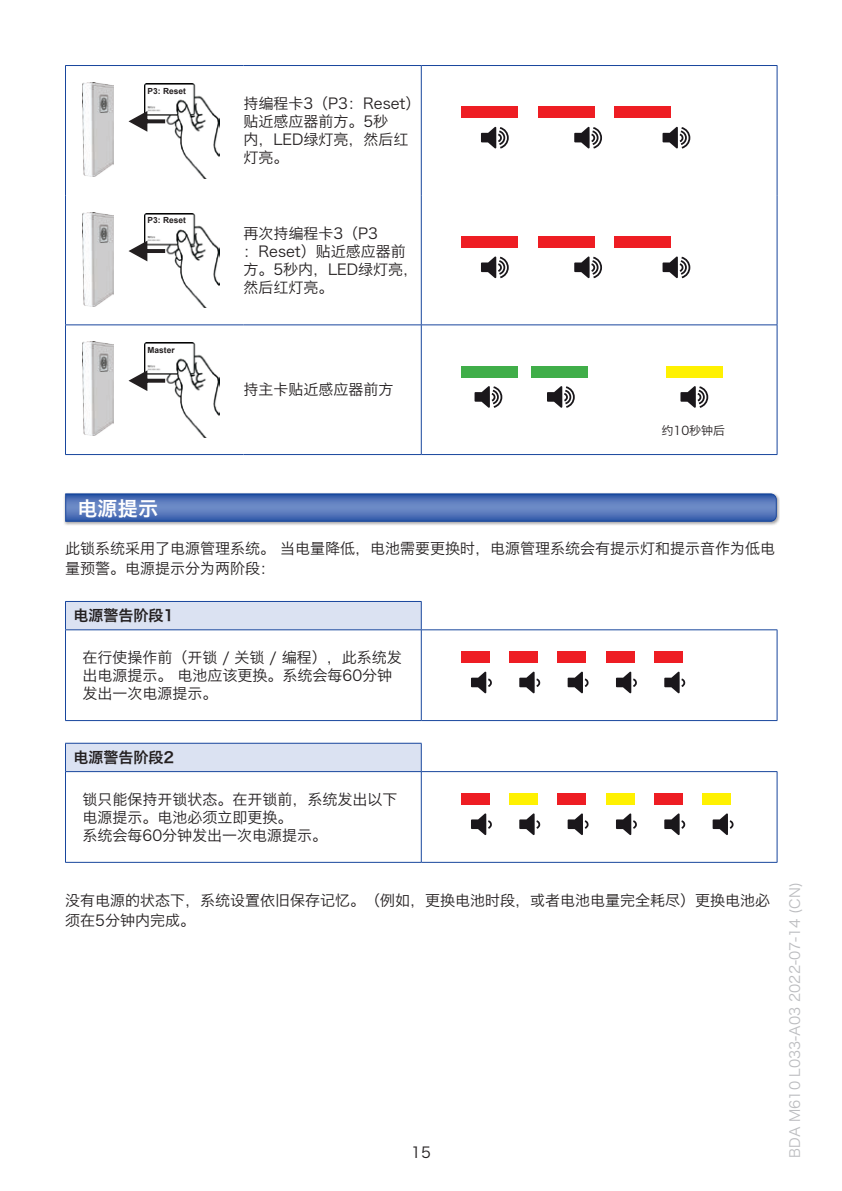
<style>
.page{position:relative;width:842px;height:1191px;background:#fff}
.page>*{position:absolute;margin:0;border:0;box-sizing:border-box;transform-origin:0 0}
.t1{font:20px "Hiragino Sans GB W6";color:#fff}
.t2{font:15px/18px "Hiragino Sans GB W3";color:#231f20}
.t3{font:15px "Hiragino Sans GB W6";color:#231f20}
.t4{font:14px "Hiragino Sans GB W3";color:#bcbdc0}
.t5{font:12px "Hiragino Sans GB W3";color:#231f20}
.t6{font:700 8.4px "Arial";color:#231f20}
</style>
<div class="page">
<svg style="left:66px;top:66px;width:355px;height:388px"></svg>
<svg style="left:422px;top:66px;width:355px;height:388px"></svg>
<hr style="left:65px;top:65px;width:178px;height:1px;background:#18469d">
<hr style="left:65px;top:66px;width:1px;height:129px;background:#18469d">
<hr style="left:243px;top:65px;width:178px;height:1px;background:#18469d">
<hr style="left:421px;top:65px;width:356px;height:1px;background:#18469d">
<hr style="left:421px;top:66px;width:1px;height:129px;background:#18469d">
<hr style="left:777px;top:66px;width:1px;height:129px;background:#18469d">
<hr style="left:65px;top:195px;width:1px;height:129px;background:#18469d">
<hr style="left:421px;top:195px;width:1px;height:129px;background:#18469d">
<hr style="left:777px;top:195px;width:1px;height:129px;background:#18469d">
<hr style="left:65px;top:324px;width:178px;height:1px;background:#18469d">
<hr style="left:65px;top:325px;width:1px;height:129px;background:#18469d">
<hr style="left:243px;top:324px;width:178px;height:1px;background:#18469d">
<hr style="left:421px;top:324px;width:356px;height:1px;background:#18469d">
<hr style="left:421px;top:325px;width:1px;height:129px;background:#18469d">
<hr style="left:777px;top:325px;width:1px;height:129px;background:#18469d">
<hr style="left:65px;top:454px;width:178px;height:1px;background:#18469d">
<hr style="left:243px;top:454px;width:178px;height:1px;background:#18469d">
<hr style="left:421px;top:454px;width:356px;height:1px;background:#18469d">
<img style="left:144px;top:83px;width:75px;height:95px">
<img style="left:83px;top:83px;width:31px;height:93px">
<svg style="left:129px;top:111px;width:36px;height:21px"></svg>
<div style="left:148px;top:86px;width:43px;height:11px;background:#fff"></div>
<div style="left:461px;top:107px;width:57px;height:11px;background:#ee1d23"></div>
<div style="left:538px;top:107px;width:56px;height:11px;background:#ee1d23"></div>
<div style="left:614px;top:107px;width:57px;height:11px;background:#ee1d23"></div>
<svg style="left:481px;top:127px;width:28px;height:22px"></svg>
<svg style="left:574px;top:127px;width:28px;height:22px"></svg>
<svg style="left:662px;top:127px;width:28px;height:22px"></svg>
<img style="left:144px;top:213px;width:75px;height:95px">
<img style="left:83px;top:212px;width:31px;height:94px">
<svg style="left:129px;top:241px;width:36px;height:20px"></svg>
<div style="left:148px;top:216px;width:43px;height:11px;background:#fff"></div>
<div style="left:461px;top:236px;width:57px;height:12px;background:#ee1d23"></div>
<div style="left:538px;top:236px;width:56px;height:12px;background:#ee1d23"></div>
<div style="left:614px;top:236px;width:57px;height:12px;background:#ee1d23"></div>
<svg style="left:481px;top:256px;width:28px;height:22px"></svg>
<svg style="left:574px;top:256px;width:28px;height:22px"></svg>
<svg style="left:662px;top:256px;width:28px;height:22px"></svg>
<img style="left:144px;top:343px;width:75px;height:94px">
<img style="left:83px;top:342px;width:31px;height:94px">
<svg style="left:129px;top:370px;width:36px;height:21px"></svg>
<div style="left:148px;top:346px;width:43px;height:10px;background:#fff"></div>
<div style="left:461px;top:366px;width:57px;height:11px;background:#40ae49"></div>
<div style="left:531px;top:366px;width:57px;height:11px;background:#40ae49"></div>
<div style="left:666px;top:366px;width:57px;height:11px;background:#fff101"></div>
<svg style="left:474px;top:386px;width:28px;height:22px"></svg>
<svg style="left:547px;top:386px;width:28px;height:22px"></svg>
<svg style="left:680px;top:386px;width:28px;height:22px"></svg>
<div style="left:63px;top:492px;width:717px;height:34px;background:#231f20;opacity:.4"></div>
<svg style="left:65px;top:493px;width:712px;height:29px"></svg>
<svg style="left:66px;top:602px;width:355px;height:118px"></svg>
<hr style="left:65px;top:601px;width:357px;height:1px;background:#18469d">
<svg style="left:65px;top:602px;width:1px;height:27px"></svg>
<svg style="left:421px;top:602px;width:1px;height:27px"></svg>
<hr style="left:65px;top:629px;width:356px;height:1px;background:#18469d">
<hr style="left:65px;top:630px;width:1px;height:90px;background:#18469d">
<hr style="left:421px;top:629px;width:356px;height:1px;background:#18469d">
<hr style="left:421px;top:630px;width:1px;height:90px;background:#18469d">
<hr style="left:777px;top:630px;width:1px;height:90px;background:#18469d">
<hr style="left:65px;top:720px;width:356px;height:1px;background:#18469d">
<hr style="left:421px;top:720px;width:356px;height:1px;background:#18469d">
<div style="left:461px;top:651px;width:28px;height:12px;background:#ee1d23"></div>
<div style="left:509px;top:651px;width:29px;height:12px;background:#ee1d23"></div>
<div style="left:558px;top:651px;width:28px;height:12px;background:#ee1d23"></div>
<div style="left:606px;top:651px;width:28px;height:12px;background:#ee1d23"></div>
<div style="left:654px;top:651px;width:29px;height:12px;background:#ee1d23"></div>
<svg style="left:471px;top:671px;width:21px;height:22px"></svg>
<svg style="left:519px;top:671px;width:21px;height:22px"></svg>
<svg style="left:568px;top:671px;width:21px;height:22px"></svg>
<svg style="left:616px;top:671px;width:21px;height:22px"></svg>
<svg style="left:664px;top:671px;width:21px;height:22px"></svg>
<svg style="left:66px;top:744px;width:355px;height:118px"></svg>
<hr style="left:65px;top:743px;width:357px;height:1px;background:#18469d">
<svg style="left:65px;top:743px;width:1px;height:28px"></svg>
<svg style="left:421px;top:743px;width:1px;height:28px"></svg>
<hr style="left:65px;top:771px;width:356px;height:1px;background:#18469d">
<hr style="left:65px;top:772px;width:1px;height:90px;background:#18469d">
<hr style="left:421px;top:771px;width:356px;height:1px;background:#18469d">
<hr style="left:421px;top:772px;width:1px;height:90px;background:#18469d">
<hr style="left:777px;top:772px;width:1px;height:90px;background:#18469d">
<hr style="left:65px;top:862px;width:356px;height:1px;background:#18469d">
<hr style="left:421px;top:862px;width:356px;height:1px;background:#18469d">
<div style="left:461px;top:793px;width:28px;height:11px;background:#ee1d23"></div>
<div style="left:509px;top:793px;width:29px;height:11px;background:#fff101"></div>
<div style="left:558px;top:793px;width:28px;height:11px;background:#ee1d23"></div>
<div style="left:606px;top:793px;width:28px;height:11px;background:#fff101"></div>
<div style="left:654px;top:793px;width:29px;height:11px;background:#ee1d23"></div>
<div style="left:703px;top:793px;width:28px;height:11px;background:#fff101"></div>
<svg style="left:471px;top:813px;width:21px;height:22px"></svg>
<svg style="left:519px;top:813px;width:21px;height:22px"></svg>
<svg style="left:568px;top:813px;width:21px;height:22px"></svg>
<svg style="left:616px;top:813px;width:21px;height:22px"></svg>
<svg style="left:664px;top:813px;width:21px;height:22px"></svg>
<svg style="left:713px;top:813px;width:21px;height:22px"></svg>
<p class="t6" style="left:148px;top:86px;width:40px">P3: Reset</p>
<p class="t6" style="left:148px;top:216px;width:40px">P3: Reset</p>
<p class="t6" style="left:148px;top:345px;width:29px">Master</p>
<p class="t2" style="left:243px;top:94px;width:179px">持编程卡3（P3：Reset）贴近感应器前方。5秒<br>内，LED绿灯亮，然后红灯亮。</p>
<p class="t2" style="left:243px;top:224px;width:176px">再次持编程卡3（P3：Reset）贴近感应器前方。5秒内，LED绿灯亮，然后红灯亮。</p>
<p class="t2" style="left:243px;top:380px;width:151px">持主卡贴近感应器前方</p>
<p class="t5" style="left:661px;top:422px;width:65px">约10秒钟后</p>
<h1 class="t1" style="left:77px;top:495px;width:82px">电源提示</h1>
<p class="t2" style="left:65px;top:538px;width:711px;line-height:20px">此锁系统采用了电源管理系统。 当电量降低，电池需要更换时，电源管理系统会有提示灯和提示音作为低电量预警。电源提示分为两阶段：</p>
<p class="t3" style="left:73px;top:606px;width:102px">电源警告阶段1</p>
<p class="t2" style="left:83px;top:648px;width:321px">在行使操作前（开锁 / 关锁 / 编程），此系统发出电源提示。 电池应该更换。系统会每60分钟发出一次电源提示。</p>
<p class="t3" style="left:73px;top:747px;width:102px">电源警告阶段2</p>
<p class="t2" style="left:83px;top:790px;width:317px">锁只能保持开锁状态。在开锁前，系统发出以下电源提示。电池必须立即更换。<br>系统会每60分钟发出一次电源提示。</p>
<p class="t2" style="left:65px;top:890px;width:706px;line-height:20px">没有电源的状态下，系统设置依旧保存记忆。（例如，更换电池时段，或者电池电量完全耗尽）更换电池必须在5分钟内完成。</p>
<p class="t2" style="left:411px;top:1142px;width:21px">15</p>
<p class="t4" style="left:786px;top:1157px;width:277px;rotate:-90deg">BDA M610 L033-A03 2022-07-14 (CN)</p>
</div>
